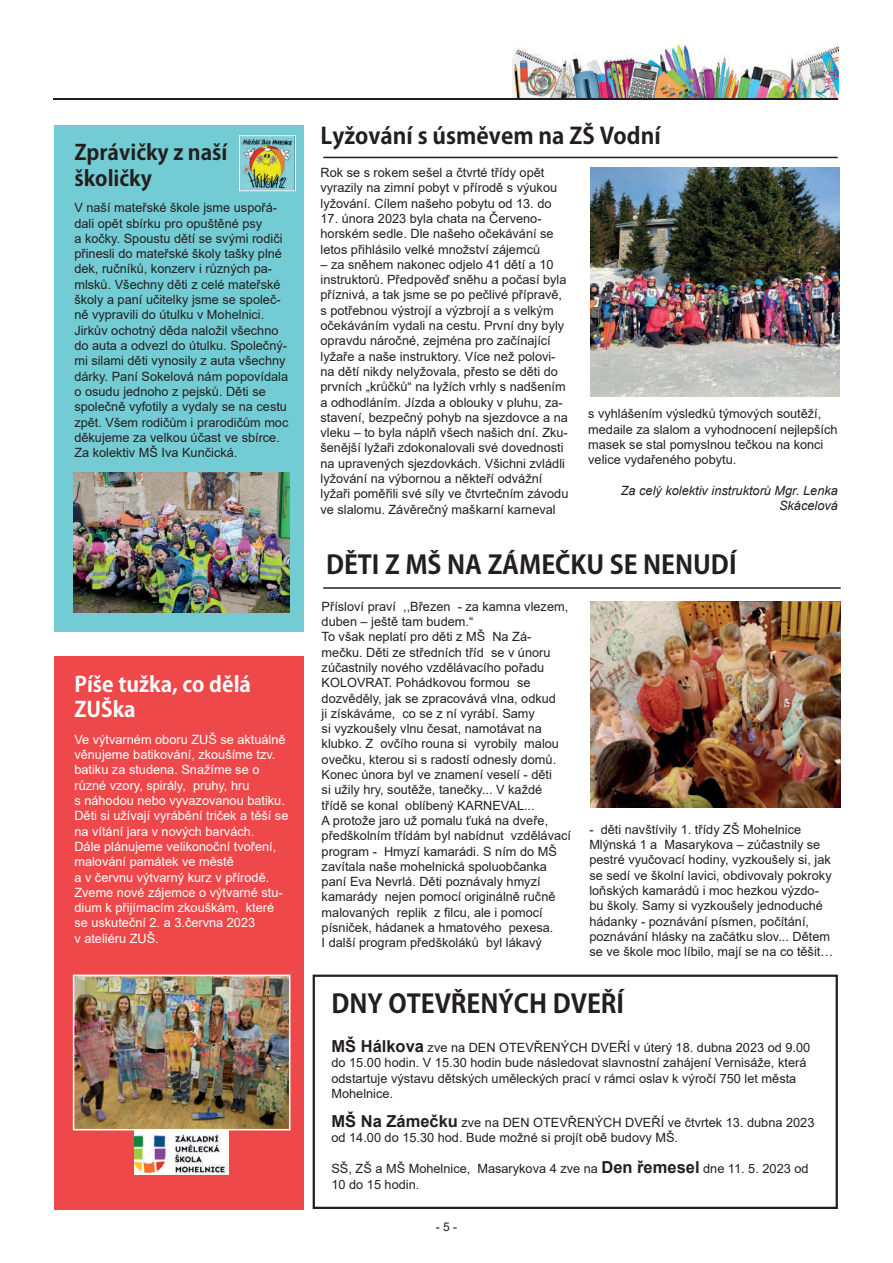
<style>
.page{position:relative;width:893px;height:1263px;background:#fff}
.page>*{position:absolute;margin:0;border:0;box-sizing:border-box;transform-origin:0 0}
.t1{font:700 25.5px "Koz Go Pr 6 N";color:#231f20}
.t2{font:700 22.5px "Koz Go Pr 6 N";color:#231f20}
.t3{font:700 21px/25.2px "Koz Go Pr 6 N";color:#231f20}
.t4{font:700 21px/25.2px "Koz Go Pr 6 N";color:#fff}
.t5{font:12.75px/15.3px "Arial";color:#231f20}
.t6{font:12.75px/15.3px "Arial";color:#fff}
.t7{font:italic 12.75px/15.3px "Arial";color:#231f20;text-align:right}
.t8{font:12px "Arial";color:#231f20}
.s1{font-weight:700;font-size:16.5px}
</style>
<div class="page">
<div style="left:313px;top:974px;width:525px;height:235px;border:2px solid #231f20"></div>
<div style="left:54px;top:125px;width:250px;height:506px;background:#73ccd3"></div>
<div style="left:54px;top:656px;width:250px;height:554px;background:#ef484a"></div>
<img style="left:74px;top:473px;width:216px;height:140px">
<img style="left:513px;top:45px;width:325px;height:54px">
<hr style="left:53px;top:99px;width:785px;height:1px;background:#231f20">
<img style="left:241px;top:137px;width:53px;height:52px">
<div style="left:239px;top:135px;width:57px;height:56px;border:1px solid #fff"></div>
<img style="left:591px;top:601px;width:250px;height:206px">
<hr style="left:323px;top:587px;width:518px;height:2px;background:#231f20">
<hr style="left:323px;top:157px;width:515px;height:1px;background:#231f20">
<img style="left:591px;top:168px;width:248px;height:228px">
<img style="left:76px;top:977px;width:211px;height:150px">
<div style="left:73px;top:974px;width:217px;height:156px;border:2px solid #fff"></div>
<img style="left:135px;top:1129px;width:93px;height:45px">
<h3 class="t3" style="left:74px;top:141px;width:154px">Zprávičky z naší školičky</h3>
<p class="t5" style="left:74px;top:200px;width:215px">V naší mateřské škole jsme uspořá&shy;dali opět sbírku pro opuštěné psy<br>a kočky. Spoustu dětí se svými rodiči přinesli do mateřské školy tašky plné dek, ručníků, konzerv i různých pa&shy;mlsků. Všechny děti z celé mateřské školy a paní učitelky jsme se společ&shy;ně vypravili do útulku v Mohelnici.<br>Jirkův ochotný děda naložil všechno do auta a odvezl do útulku. Společný&shy;mi silami děti vynosily z auta všechny dárky. Paní Sokelová nám popovídala o osudu jednoho z pejsků. Děti se společně vyfotily a vydaly se na cestu zpět. Všem rodičům i prarodičům moc děkujeme za velkou účast ve sbírce.<br>Za kolektiv MŠ Iva Kunčická.</p>
<h3 class="t4" style="left:74px;top:672px;width:178px">Píše tužka, co dělá<br>ZUŠka</h3>
<p class="t6" style="left:74px;top:732px;width:215px">Ve výtvarném oboru ZUŠ se aktuálně věnujeme batikování, zkoušíme tzv. batiku za studena. Snažíme se o různé vzory, spirály, pruhy, hru<br>s náhodou nebo vyvazovanou batiku.<br>Děti si užívají vyrábění triček a těší se na vítání jara v nových barvách.<br>Dále plánujeme velikonoční tvoření, malování památek ve městě<br>a v červnu výtvarný kurz v přírodě.<br>Zveme nové zájemce o výtvarné stu&shy;dium k přijímacím zkouškám, které se uskuteční 2. a 3.června 2023<br>v ateliéru ZUŠ.</p>
<h2 class="t2" style="left:321px;top:123px;width:342px">Lyžování s úsměvem na ZŠ Vodní</h2>
<p class="t5" style="left:320px;top:165px;width:238px">Rok se s rokem sešel a čtvrté třídy opět vyrazily na zimní pobyt v přírodě s výukou lyžování. Cílem našeho pobytu od 13. do</p>
<p class="t5" style="left:320px;top:211px;width:235px">17. února 2023 byla chata na Červeno&shy;horském sedle. Dle našeho očekávání se letos přihlásilo velké množství zájemců</p>
<p class="t5" style="left:320px;top:257px;width:249px">– za sněhem nakonec odjelo 41 dětí a 10 instruktorů. Předpověď sněhu a počasí byla příznivá, a tak jsme se po pečlivé přípravě, s potřebnou výstrojí a výzbrojí a s velkým očekáváním vydali na cestu. První dny byly opravdu náročné, zejména pro začínající lyžaře a naše instruktory. Více než polovi&shy;na dětí nikdy nelyžovala, přesto se děti do prvních „krůčků“ na lyžích vrhly s nadšením a odhodláním. Jízda a oblouky v pluhu, za&shy;stavení, bezpečný pohyb na sjezdovce a na vleku – to byla náplň všech našich dní. Zku&shy;šenější lyžaři zdokonalovali své dovednosti na upravených sjezdovkách. Všichni zvládli lyžování na výbornou a někteří odvážní lyžaři poměřili své síly ve čtvrtečním závodu ve slalomu. Závěrečný maškarní karneval</p>
<p class="t5" style="left:588px;top:406px;width:251px">s vyhlášením výsledků týmových soutěží, medaile za slalom a vyhodnocení nejlepších masek se stal pomyslnou tečkou na konci velice vydařeného pobytu.</p>
<p class="t7" style="left:621px;top:483px;width:219px">Za celý kolektiv instruktorů Mgr. Lenka<br>Skácelová</p>
<h1 class="t1" style="left:326px;top:551px;width:412px">DĚTI Z MŠ NA ZÁMEČKU SE NENUDÍ</h1>
<p class="t5" style="left:322px;top:598px;width:251px">Přísloví praví ,,Březen - za kamna vlezem, duben – ještě tam budem.“<br>To však neplatí pro děti z MŠ Na Zá&shy;mečku. Děti ze středních tříd se v únoru zúčastnily nového vzdělávacího pořadu KOLOVRAT. Pohádkovou formou se dozvěděly, jak se zpracovává vlna, odkud<br>ji získáváme, co se z ní vyrábí. Samy<br>si vyzkoušely vlnu česat, namotávat na klubko. Z ovčího rouna si vyrobily malou ovečku, kterou si s radostí odnesly domů.<br>Konec února byl ve znamení veselí - děti<br>si užily hry, soutěže, tanečky... V každé<br>třídě se konal oblíbený KARNEVAL...<br>A protože jaro už pomalu ťuká na dveře, předškolním třídám byl nabídnut vzdělávací program - Hmyzí kamarádi. S ním do MŠ zavítala naše mohelnická spoluobčanka paní Eva Nevrlá. Děti poznávaly hmyzí kamarády nejen pomocí originálně ručně malovaných replik z filcu, ale i pomocí písniček, hádanek a hmatového pexesa.<br>I další program předškoláků byl lákavý</p>
<p class="t5" style="left:589px;top:821px;width:245px">- děti navštívily 1. třídy ZŠ Mohelnice Mlýnská 1 a Masarykova – zúčastnily se pestré vyučovací hodiny, vyzkoušely si, jak se sedí ve školní lavici, obdivovaly pokroky loňských kamarádů i moc hezkou výzdo&shy;bu školy. Samy si vyzkoušely jednoduché hádanky - poznávání písmen, počítání, poznávání hlásky na začátku slov... Dětem se ve škole moc líbilo, mají se na co těšit…</p>
<h1 class="t1" style="left:331px;top:989px;width:294px">DNY OTEVŘENÝCH DVEŘÍ</h1>
<p class="t5" style="left:331px;top:1040px;width:480px"><span class="s1">MŠ Hálkova</span> zve na DEN OTEVŘENÝCH DVEŘÍ v úterý 18. dubna 2023 od 9.00 do 15.00 hodin. V 15.30 hodin bude následovat slavnostní zahájení Vernisáže, která odstartuje výstavu dětských uměleckých prací v rámci oslav k výročí 750 let města Mohelnice.</p>
<p class="t5" style="left:331px;top:1114px;width:484px"><span class="s1">MŠ Na Zámečku</span> zve na DEN OTEVŘENÝCH DVEŘÍ ve čtvrtek 13. dubna 2023 od 14.00 do 15.30 hod. Bude možné si projít obě budovy MŠ.</p>
<p class="t5" style="left:331px;top:1161px;width:479px">SŠ, ZŠ a MŠ Mohelnice, Masarykova 4 zve na <span class="s1">Den řemesel</span> dne 11. 5. 2023 od<br>10 do 15 hodin.</p>
<p class="t8" style="left:436px;top:1218px;width:23px">- 5 -</p>
</div>
